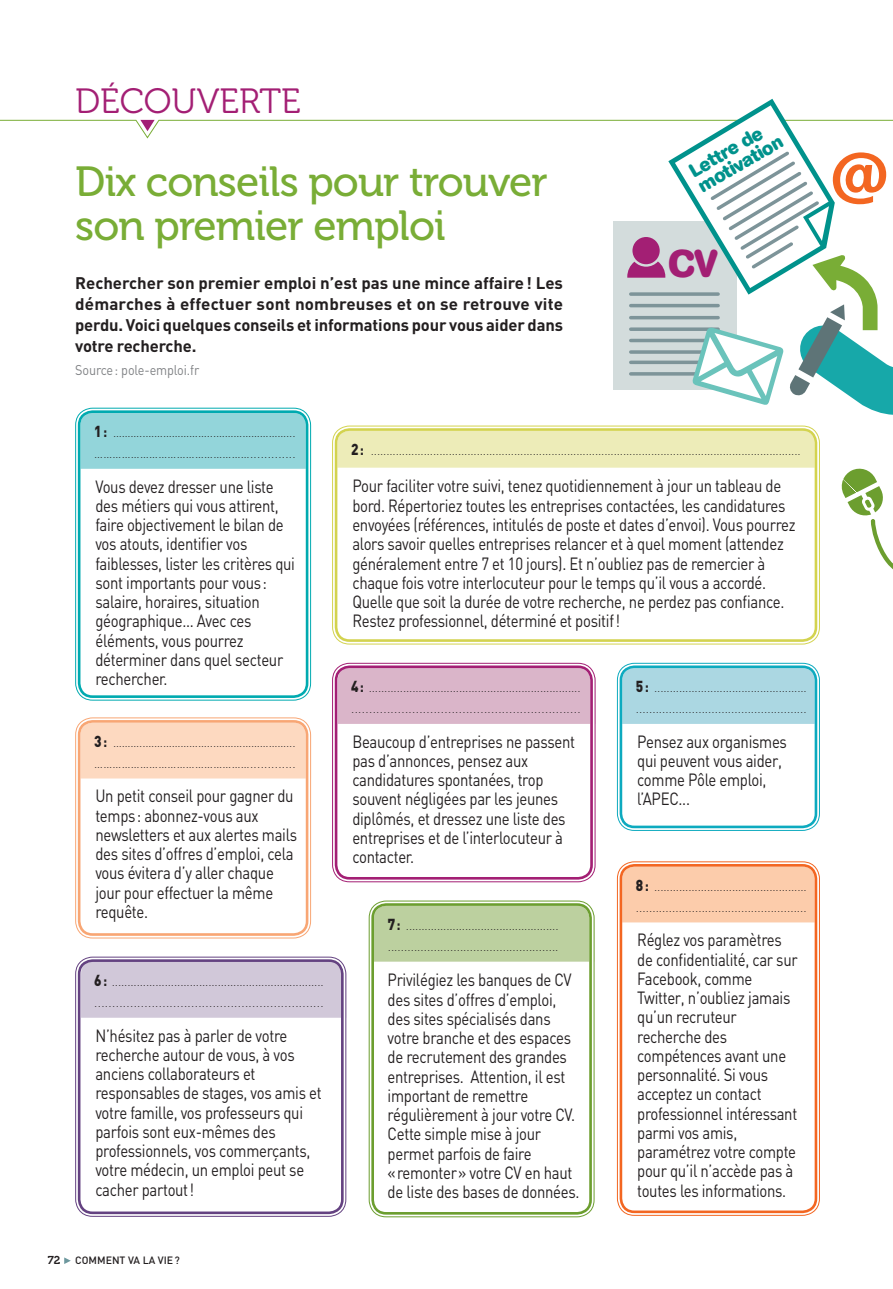
<style>
.page{position:relative;width:893px;height:1289px;background:#fff}
.page>*{position:absolute;margin:0;border:0;box-sizing:border-box;transform-origin:0 0}
.t1{font:42px/43.8px "Museo 500";letter-spacing:-.02em;color:#79ad36}
.t2{font:700 38.32px "AG Book Rounded";color:#a31f74}
.t3{font:35px "Museo 300";color:#a31f74}
.t4{font:700 19.25px/17.5px "AG Book Rounded";color:#00928c}
.t5{font:17.5px/19.2px "DIN";letter-spacing:-.02em;color:#231f20;scale:.85 1}
.t6{font:700 16.62px/21px "DIN";letter-spacing:-.01em;color:#231f20;text-align:justify}
.t7{font:14px "DIN";letter-spacing:-.01em;color:#808285;scale:.9 1}
.t8{font:300 12.25px/21px "DIN";color:#231f20}
.t9{font:11.38px "Museo 700";color:#231f20}
.t10{font:500 10.5px "DIN";color:#231f20}
.s1{font-weight:900;font-size:15.75px}
.s2{font-weight:700;font-size:15.75px}
</style>
<div class="page">
<svg style="left:64px;top:1257px;width:7px;height:6px"></svg>
<div style="left:82px;top:724px;width:222px;height:54px;background:#fdd9c0"></div>
<div style="left:622px;top:668px;width:197px;height:56px;background:#abd7e2"></div>
<div style="left:622px;top:867px;width:197px;height:55px;background:#fcccab"></div>
<div style="left:374px;top:906px;width:214px;height:55px;background:#bcd09f"></div>
<div style="left:338px;top:669px;width:250px;height:55px;background:#dab5c9"></div>
<div style="left:82px;top:963px;width:257px;height:54px;background:#d1c8d9"></div>
<div style="left:78px;top:410px;width:230px;height:288px;border:3px solid #00aab0;border-radius:14px"></div>
<div style="left:75px;top:717px;width:236px;height:221px;border:1px solid #f8a674;border-radius:17px"></div>
<div style="left:78px;top:720px;width:230px;height:215px;border:3px solid #f8a674;border-radius:14px"></div>
<div style="left:616px;top:662px;width:203px;height:168px;border:1px solid #0daabf;border-radius:17px"></div>
<div style="left:619px;top:665px;width:198px;height:163px;border:3px solid #0daabf;border-radius:14px"></div>
<div style="left:616px;top:861px;width:203px;height:354px;border:1px solid #f36621;border-radius:17px"></div>
<div style="left:619px;top:864px;width:198px;height:348px;border:3px solid #f36621;border-radius:14px"></div>
<div style="left:368px;top:900px;width:226px;height:317px;border:1px solid #6c9e2f;border-radius:17px"></div>
<div style="left:371px;top:903px;width:220px;height:311px;border:3px solid #6c9e2f;border-radius:14px"></div>
<div style="left:332px;top:662px;width:263px;height:220px;border:1px solid #a31f74;border-radius:17px"></div>
<div style="left:334px;top:665px;width:258px;height:214px;border:3px solid #a31f74;border-radius:14px"></div>
<div style="left:75px;top:956px;width:271px;height:260px;border:1px solid #644281;border-radius:17px"></div>
<div style="left:78px;top:959px;width:265px;height:254px;border:3px solid #644281;border-radius:14px"></div>
<div style="left:334px;top:428px;width:483px;height:214px;border:3px solid #d3d34f;border-radius:14px"></div>
<svg style="left:0;top:99px;width:892px;height:502px"></svg>
<h3 class="t3" style="left:75px;top:82px;width:227px">DÉCOUVERTE</h3>
<h1 class="t1" style="left:75px;top:160px;width:474px">Dix conseils pour trouver son premier emploi</h1>
<p class="t6" style="left:75px;top:272px;width:489px">Rechercher son premier emploi n’est pas une mince affaire! Les démarches à effectuer sont nombreuses et on se retrouve vite perdu. Voici quelques conseils et informations pour vous aider dans votre recherche.</p>
<p class="t7" style="left:75px;top:361px;width:139px">Source : pole-emploi.fr</p>
<p class="t4" style="left:686px;top:165px;width:96px;rotate:-30deg">Lettre de motivation</p>
<h2 class="t2" style="left:668px;top:242px;width:51px">CV</h2>
<p class="t8" style="left:94px;top:422px;width:203px"><span class="s1">1</span><span class="s2">:</span> ………..…………………...……………………... …………………………………………….............</p>
<p class="t5" style="left:95px;top:476px;width:236px">Vous devez dresser une liste des métiers qui vous attirent, faire objectivement le bilan de vos atouts, identifier vos faiblesses, lister les critères qui sont importants pour vous : salaire, horaires, situation géographique... Avec ces éléments, vous pourrez déterminer dans quel secteur rechercher.</p>
<p class="t8" style="left:94px;top:732px;width:203px"><span class="s1">3</span><span class="s2">:</span> ………..…………………...……………………... …………………………………………….............</p>
<p class="t5" style="left:95px;top:786px;width:239px">Un petit conseil pour gagner du temps : abonnez-vous aux newsletters et aux alertes mails des sites d’offres d’emploi, cela vous évitera d’y aller chaque jour pour effectuer la même requête.</p>
<p class="t8" style="left:94px;top:971px;width:231px"><span class="s1">6</span><span class="s2">:</span> .................................................................... ................................................................</p>
<p class="t5" style="left:95px;top:1025px;width:268px">N’hésitez pas à parler de votre recherche autour de vous, à vos anciens collaborateurs et responsables de stages, vos amis et votre famille, vos professeurs qui parfois sont eux-mêmes des professionnels, vos commerçants, votre médecin, un emploi peut se cacher partout !</p>
<p class="t9" style="left:48px;top:1253px;width:14px">72</p>
<p class="t10" style="left:75px;top:1253px;width:106px">COMMENT VA LA VIE?</p>
<p class="t8" style="left:351px;top:440px;width:451px"><span class="s1">2</span><span class="s2">:</span> ..........................................................................................................................................</p>
<p class="t5" style="left:352px;top:476px;width:522px">Pour faciliter votre suivi, tenez quotidiennement à jour un tableau de bord. Répertoriez toutes les entreprises contactées, les candidatures envoyées (références, intitulés de poste et dates d’envoi). Vous pourrez alors savoir quelles entreprises relancer et à quel moment (attendez généralement entre 7 et 10 jours). Et n’oubliez pas de remercier à chaque fois votre interlocuteur pour le temps qu’il vous a accordé.<br>Quelle que soit la durée de votre recherche, ne perdez pas confiance.<br>Restez professionnel, déterminé et positif !</p>
<p class="t8" style="left:351px;top:677px;width:231px"><span class="s1">4</span><span class="s2">:</span> .................................................................... ................................................................</p>
<p class="t5" style="left:352px;top:731px;width:263px">Beaucoup d’entreprises ne passent pas d’annonces, pensez aux candidatures spontanées, trop souvent négligées par les jeunes diplômés, et dressez une liste des entreprises et de l’interlocuteur à contacter.</p>
<p class="t8" style="left:387px;top:915px;width:172px"><span class="s1">7</span><span class="s2">:</span> ................................................. ....................................................</p>
<p class="t5" style="left:387px;top:970px;width:227px">Privilégiez les banques de CV des sites d’offres d’emploi, des sites spécialisés dans votre branche et des espaces de recrutement des grandes entreprises.   Attention, il est important de remettre régulièrement à jour votre CV.<br>Cette simple mise à jour permet parfois de faire<br>« remonter » votre CV en haut de liste des bases de données.</p>
<p class="t8" style="left:635px;top:677px;width:172px"><span class="s1">5</span><span class="s2">:</span> ................................................. ....................................................</p>
<p class="t5" style="left:637px;top:731px;width:178px">Pensez aux organismes qui peuvent vous aider, comme Pôle emploi, l’APEC...</p>
<p class="t8" style="left:635px;top:875px;width:172px"><span class="s1">8</span><span class="s2">:</span> ................................................. ....................................................</p>
<p class="t5" style="left:637px;top:929px;width:190px">Réglez vos paramètres de confidentialité, car sur<br>Facebook, comme<br>Twitter, n’oubliez jamais qu’un recruteur recherche des compétences avant une personnalité. Si vous acceptez un contact professionnel intéressant parmi vos amis, paramétrez votre compte pour qu’il n’accède pas à toutes les informations.</p>
</div>
